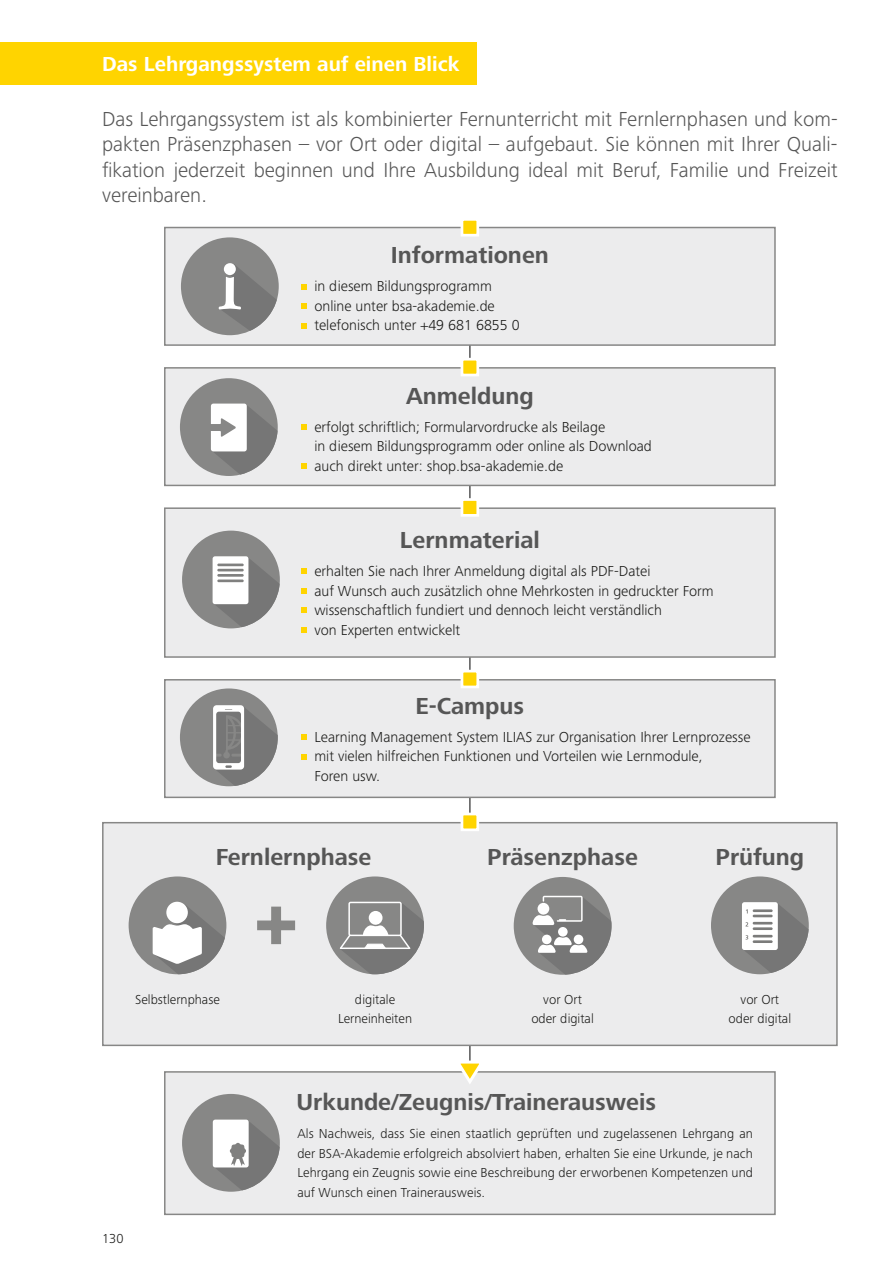
<style>
.page{position:relative;width:893px;height:1263px;background:#fff}
.page>*{position:absolute;margin:0;border:0;box-sizing:border-box;transform-origin:0 0}
.t1{font:700 24px "Frutiger Next Pro";color:#565656}
.t2{font:300 21px/25.5px "Frutiger Next Pro";color:#565656;text-align:justify}
.t3{font:700 21px "Frutiger Next Pro";color:#fff}
.t4{font:300 15px/19.5px "Frutiger Next Pro";color:#1a1a18}
.t5{font:300 13.5px/19.5px "Frutiger Next Pro";color:#1a1a18;text-align:center}
</style>
<div class="page">
<hr style="left:469px;top:227px;width:2px;height:870px;background:#565656">
<div style="left:102px;top:822px;width:736px;height:224px;background:#ececed;border:2px solid #878786"></div>
<svg style="left:514px;top:877px;width:98px;height:98px"></svg>
<div style="left:0;top:43px;width:476px;height:42px;background:#ffd400"></div>
<div style="left:165px;top:508px;width:610px;height:149px;background:#ececed"></div>
<svg style="left:302px;top:569px;width:5px;height:5px"></svg>
<svg style="left:302px;top:588px;width:5px;height:5px"></svg>
<svg style="left:302px;top:608px;width:5px;height:5px"></svg>
<svg style="left:302px;top:627px;width:5px;height:5px"></svg>
<div style="left:164px;top:507px;width:612px;height:151px;border:2px solid #878786"></div>
<svg style="left:182px;top:531px;width:98px;height:97px"></svg>
<hr style="left:217px;top:564px;width:27px;height:2px;background:#80807f">
<hr style="left:217px;top:569px;width:27px;height:2px;background:#80807f">
<hr style="left:217px;top:574px;width:27px;height:3px;background:#80807f">
<hr style="left:217px;top:579px;width:27px;height:3px;background:#80807f">
<div style="left:165px;top:368px;width:610px;height:117px;background:#ececed"></div>
<svg style="left:302px;top:425px;width:5px;height:5px"></svg>
<svg style="left:302px;top:464px;width:5px;height:5px"></svg>
<div style="left:164px;top:367px;width:612px;height:119px;border:2px solid #878786"></div>
<div style="left:165px;top:1072px;width:610px;height:142px;background:#ececed"></div>
<div style="left:164px;top:1071px;width:612px;height:144px;border:2px solid #878786"></div>
<svg style="left:182px;top:1094px;width:98px;height:98px"></svg>
<div style="left:165px;top:227px;width:610px;height:118px;background:#ececed"></div>
<svg style="left:302px;top:284px;width:5px;height:5px"></svg>
<svg style="left:302px;top:303px;width:5px;height:6px"></svg>
<svg style="left:302px;top:323px;width:5px;height:5px"></svg>
<div style="left:164px;top:227px;width:612px;height:119px;border:2px solid #878786"></div>
<div style="left:165px;top:680px;width:610px;height:117px;background:#ececed"></div>
<svg style="left:302px;top:734px;width:5px;height:6px"></svg>
<svg style="left:302px;top:754px;width:5px;height:5px"></svg>
<div style="left:164px;top:679px;width:612px;height:119px;border:2px solid #878786"></div>
<svg style="left:180px;top:688px;width:98px;height:98px"></svg>
<svg style="left:459px;top:497px;width:21px;height:20px"></svg>
<svg style="left:459px;top:356px;width:21px;height:20px"></svg>
<svg style="left:180px;top:378px;width:98px;height:98px"></svg>
<svg style="left:452px;top:1058px;width:36px;height:26px"></svg>
<svg style="left:459px;top:811px;width:21px;height:20px"></svg>
<svg style="left:181px;top:237px;width:98px;height:98px"></svg>
<div style="left:224px;top:263px;width:12px;height:12px;background:#fff;border-radius:50%"></div>
<svg style="left:459px;top:668px;width:21px;height:20px"></svg>
<svg style="left:459px;top:220px;width:21px;height:16px"></svg>
<svg style="left:711px;top:876px;width:98px;height:98px"></svg>
<svg style="left:257px;top:906px;width:39px;height:39px"></svg>
<svg style="left:129px;top:876px;width:97px;height:98px"></svg>
<svg style="left:326px;top:876px;width:98px;height:98px"></svg>
<h2 class="t3" style="left:102px;top:52px;width:359px">Das Lehrgangssystem auf einen Blick</h2>
<p class="t2" style="left:102px;top:106px;width:737px">Das Lehrgangssystem ist als kombinierter Fernunterricht mit Fernlernphasen und kom&shy;pakten Präsenzphasen – vor Ort oder digital – aufgebaut. Sie können mit Ihrer Quali&shy;fikation jederzeit beginnen und Ihre Ausbildung ideal mit Beruf, Familie und Freizeit vereinbaren.</p>
<h1 class="t1" style="left:391px;top:242px;width:160px">Informationen</h1>
<p class="t4" style="left:314px;top:277px;width:207px">in diesem Bildungsprogramm online unter bsa-akademie.de telefonisch unter +49 681 6855 0</p>
<h1 class="t1" style="left:406px;top:382px;width:129px">Anmeldung</h1>
<p class="t4" style="left:314px;top:417px;width:339px">erfolgt schriftlich; Formularvordrucke als Beilage<br>in diesem Bildungsprogramm oder online als Download auch direkt unter: shop.bsa-akademie.de</p>
<h1 class="t1" style="left:400px;top:526px;width:141px">Lernmaterial</h1>
<p class="t4" style="left:314px;top:561px;width:401px">erhalten Sie nach Ihrer Anmeldung digital als PDF-Datei<br>auf Wunsch auch zusätzlich ohne Mehrkosten in gedruckter Form wissenschaftlich fundiert und dennoch leicht verständlich<br>von Experten entwickelt</p>
<h1 class="t1" style="left:415px;top:692px;width:110px">E-Campus</h1>
<p class="t4" style="left:314px;top:727px;width:438px">Learning Management System ILIAS zur Organisation Ihrer Lernprozesse mit vielen hilfreichen Funktionen und Vorteilen wie Lernmodule,<br>Foren usw.</p>
<h1 class="t1" style="left:216px;top:843px;width:157px">Fernlernphase</h1>
<p class="t5" style="left:135px;top:989px;width:86px">Selbstlernphase</p>
<p class="t5" style="left:338px;top:989px;width:76px">digitale<br>Lerneinheiten</p>
<h1 class="t1" style="left:487px;top:843px;width:152px">Präsenzphase</h1>
<p class="t5" style="left:531px;top:989px;width:64px">vor Ort oder digital</p>
<h1 class="t1" style="left:715px;top:843px;width:90px">Prüfung</h1>
<p class="t5" style="left:729px;top:989px;width:64px">vor Ort oder digital</p>
<p class="t5" style="left:102px;top:1229px;width:23px">130</p>
<h1 class="t1" style="left:296px;top:1089px;width:361px">Urkunde/Zeugnis/Trainerausweis</h1>
<p class="t5" style="left:297px;top:1124px;width:457px;text-align:justify">Als Nachweis, dass Sie einen staatlich geprüften und zugelassenen Lehrgang an der BSA-Akademie erfolgreich absolviert haben, erhalten Sie eine Urkunde, je nach Lehrgang ein Zeugnis sowie eine Beschreibung der erworbenen Kompetenzen und auf Wunsch einen Trainerausweis.</p>
</div>
